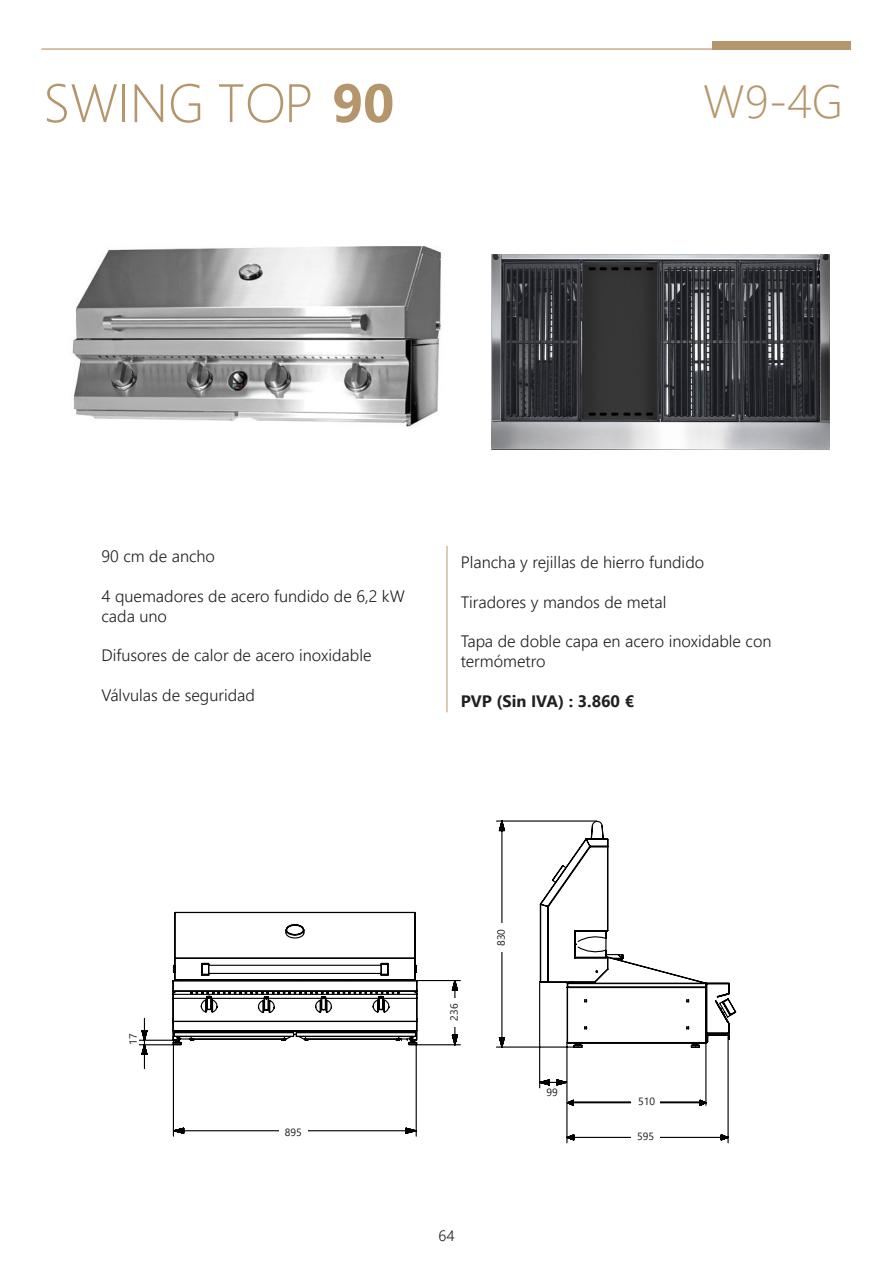
<style>
.page{position:relative;width:893px;height:1263px;background:#fff}
.page>*{position:absolute;margin:0;border:0;box-sizing:border-box;transform-origin:0 0}
.t1{font:300 54px "Segoe UI";color:#b5966c}
.t2{font:300 46.5px "Segoe UI";color:#b5966c}
.t3{font:300 16.5px/19.8px "Segoe UI";color:#231f20}
.t4{font:700 16.5px "Segoe UI";color:#231f20}
.t5{font:300 15px "Segoe UI";color:#231f20}
.t6{font:10.5px "Segoe UI";color:#1c1c1c}
.s1{font-weight:700}
</style>
<div class="page">
<svg style="left:139px;top:820px;width:598px;height:324px"></svg>
<div style="left:279px;top:1128px;width:28px;height:9px;background:#fff"></div>
<div style="left:450px;top:998px;width:9px;height:28px;background:#fff"></div>
<div style="left:497px;top:923px;width:9px;height:28px;background:#fff"></div>
<div style="left:542px;top:1088px;width:21px;height:9px;background:#fff"></div>
<div style="left:631px;top:1132px;width:29px;height:10px;background:#fff"></div>
<div style="left:631px;top:1097px;width:29px;height:10px;background:#fff"></div>
<img style="left:492px;top:254px;width:338px;height:195px">
<img style="left:72px;top:246px;width:369px;height:181px">
<hr style="left:447px;top:546px;width:1px;height:41px;background:#b5966c">
<hr style="left:447px;top:587px;width:1px;height:42px;background:#b5966c">
<hr style="left:447px;top:629px;width:1px;height:42px;background:#b5966c">
<hr style="left:447px;top:671px;width:1px;height:41px;background:#b5966c">
<hr style="left:41px;top:48px;width:810px;height:2px;background:#b5966c">
<div style="left:712px;top:41px;width:139px;height:8px;background:#b5966c"></div>
<h1 class="t1" style="left:43px;top:52px;width:352px">SWING TOP <span class="s1">90</span></h1>
<p class="t2" style="left:703px;top:57px;width:141px">W9-4G</p>
<p class="t3" style="left:101px;top:545px;width:115px">90 cm de ancho</p>
<p class="t3" style="left:101px;top:584px;width:305px">4 quemadores de acero fundido de 6,2 kW cada uno</p>
<p class="t3" style="left:101px;top:644px;width:272px">Difusores de calor de acero inoxidable</p>
<p class="t3" style="left:101px;top:683px;width:155px">Válvulas de seguridad</p>
<p class="t3" style="left:461px;top:551px;width:245px">Plancha y rejillas de hierro fundido</p>
<p class="t3" style="left:461px;top:590px;width:207px">Tiradores y mandos de metal</p>
<p class="t3" style="left:461px;top:630px;width:312px">Тара de doble capa en acero inoxidable con termómetro</p>
<p class="t4" style="left:461px;top:685px;width:175px">PVP (Sin IVA) : 3.860 €</p>
<p class="t6" style="left:123px;top:1045px;width:13px;rotate:-90deg">17</p>
<p class="t6" style="left:285px;top:1122px;width:18px">895</p>
<p class="t6" style="left:444px;top:1020px;width:18px;rotate:-90deg">236</p>
<p class="t6" style="left:491px;top:946px;width:18px;rotate:-90deg">830</p>
<p class="t6" style="left:546px;top:1082px;width:13px">99</p>
<p class="t5" style="left:438px;top:1221px;width:18px">64</p>
<p class="t6" style="left:638px;top:1092px;width:18px">510</p>
<p class="t6" style="left:637px;top:1127px;width:18px">595</p>
</div>
